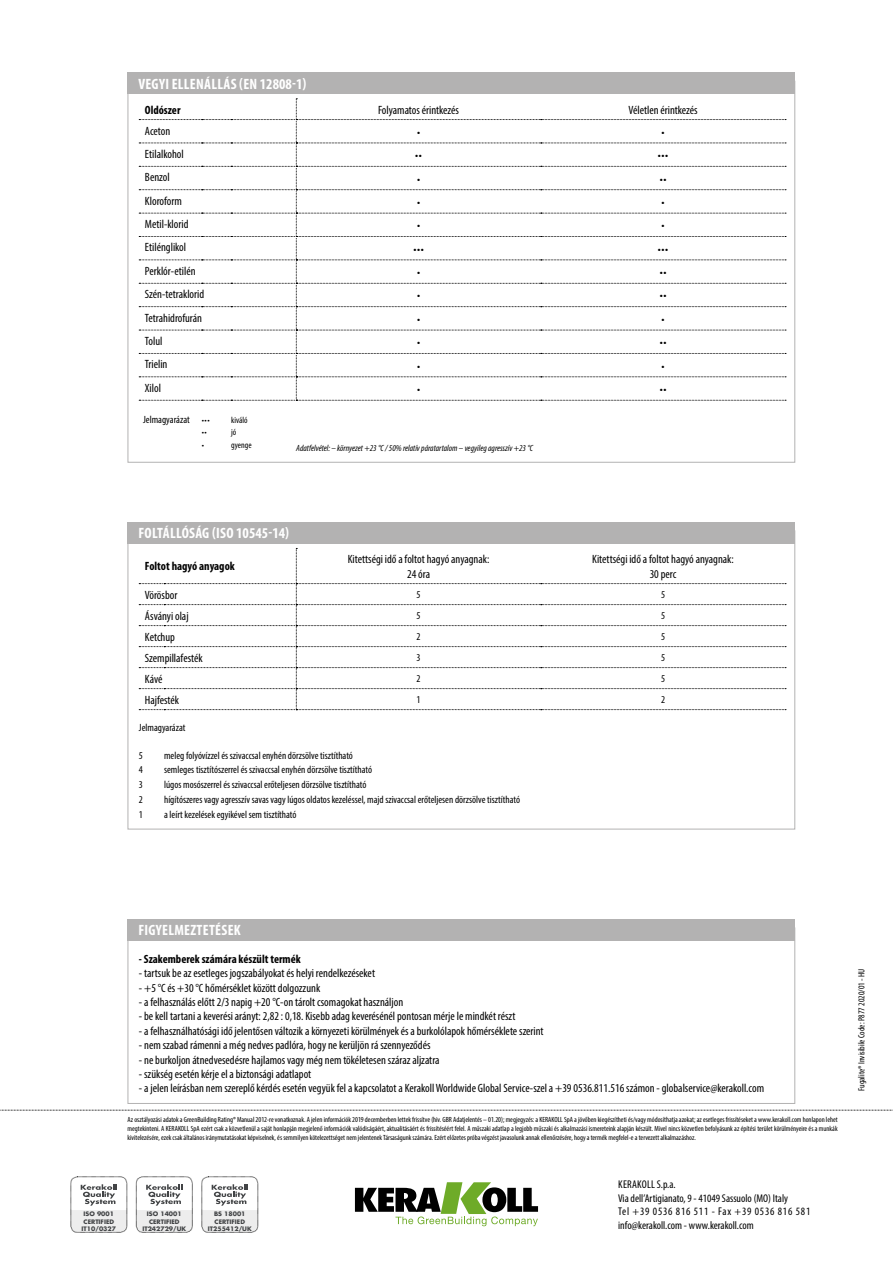
<style>
.page{position:relative;width:893px;height:1263px;background:#fff}
.page>*{position:absolute;margin:0;border:0;box-sizing:border-box;transform-origin:0 0}
.t1{font:700 condensed 15px "Myriad Pro";letter-spacing:.02em;color:#fff}
.t2{font:condensed 12px/14.4px "Myriad Pro";color:#000;text-align:center}
.t3{font:700 condensed 12px "Myriad Pro";color:#000}
.t4{font:condensed 11.25px/13.5px "Myriad Pro";color:#000}
.t5{font:condensed 10.5px "Myriad Pro";color:#000}
.t6{font:italic condensed 9px "Myriad Pro";color:#000}
.t7{font:condensed 9px "Myriad Pro";color:#000}
.t8{font:condensed 7.5px/9px "Myriad Pro";color:#000;text-align:justify}
.t9{font:700 6px/7.2px "Futura Std";color:#424446;text-align:center}
.s1{font-size:9px}
</style>
<div class="page">
<svg style="left:0;top:1110px;width:893px;height:1px"></svg>
<div style="left:71px;top:1176px;width:56px;height:56px;border:1px dashed #000;border-radius:7px"></div>
<svg style="left:71px;top:1184px;width:56px;height:48px"></svg>
<div style="left:136px;top:1176px;width:56px;height:56px;border:1px dashed #000;border-radius:7px"></div>
<svg style="left:136px;top:1184px;width:56px;height:48px"></svg>
<div style="left:202px;top:1176px;width:56px;height:56px;border:1px dashed #000;border-radius:7px"></div>
<svg style="left:202px;top:1184px;width:56px;height:48px"></svg>
<svg style="left:355px;top:1182px;width:183px;height:44px"></svg>
<div style="left:128px;top:919px;width:667px;height:21px;background:#b3b2b2"></div>
<svg style="left:139px;top:99px;width:647px;height:302px"></svg>
<div style="left:128px;top:72px;width:667px;height:22px;background:#b3b2b2"></div>
<svg style="left:139px;top:548px;width:647px;height:162px"></svg>
<div style="left:128px;top:522px;width:667px;height:21px;background:#b3b2b2"></div>
<p class="t1" style="left:138px;top:74px;width:170px">VEGYI ELLENÁLLÁS (EN 12808-1)</p>
<p class="t3" style="left:145px;top:102px;width:37px">Oldószer</p>
<p class="t2" style="left:378px;top:102px;width:82px">Folyamatos érintkezés</p>
<p class="t2" style="left:628px;top:102px;width:71px">Véletlen érintkezés</p>
<p class="t2" style="left:145px;top:123px;width:27px">Aceton</p>
<p class="t2" style="left:417px;top:124px;width:5px">•</p>
<p class="t2" style="left:661px;top:124px;width:5px">•</p>
<p class="t2" style="left:145px;top:147px;width:40px">Etilalkohol</p>
<p class="t2" style="left:415px;top:148px;width:8px">••</p>
<p class="t2" style="left:658px;top:148px;width:12px">•••</p>
<p class="t2" style="left:145px;top:170px;width:26px">Benzol</p>
<p class="t2" style="left:417px;top:171px;width:5px">•</p>
<p class="t2" style="left:660px;top:171px;width:8px">••</p>
<p class="t2" style="left:145px;top:193px;width:38px">Kloroform</p>
<p class="t2" style="left:417px;top:195px;width:5px">•</p>
<p class="t2" style="left:661px;top:195px;width:5px">•</p>
<p class="t2" style="left:145px;top:217px;width:45px">Metil-klorid</p>
<p class="t2" style="left:417px;top:218px;width:5px">•</p>
<p class="t2" style="left:661px;top:218px;width:5px">•</p>
<p class="t2" style="left:145px;top:240px;width:43px">Etilénglikol</p>
<p class="t2" style="left:413px;top:241px;width:12px">•••</p>
<p class="t2" style="left:658px;top:241px;width:12px">•••</p>
<p class="t2" style="left:145px;top:263px;width:52px">Perklór-etilén</p>
<p class="t2" style="left:417px;top:265px;width:5px">•</p>
<p class="t2" style="left:660px;top:265px;width:8px">••</p>
<p class="t2" style="left:145px;top:287px;width:61px">Szén-tetraklorid</p>
<p class="t2" style="left:417px;top:288px;width:5px">•</p>
<p class="t2" style="left:660px;top:288px;width:8px">••</p>
<p class="t2" style="left:145px;top:310px;width:59px">Tetrahidrofurán</p>
<p class="t2" style="left:417px;top:311px;width:5px">•</p>
<p class="t2" style="left:661px;top:311px;width:5px">•</p>
<p class="t2" style="left:145px;top:334px;width:19px">Tolul</p>
<p class="t2" style="left:417px;top:335px;width:5px">•</p>
<p class="t2" style="left:660px;top:335px;width:8px">••</p>
<p class="t2" style="left:145px;top:357px;width:24px">Trielin</p>
<p class="t2" style="left:417px;top:358px;width:5px">•</p>
<p class="t2" style="left:661px;top:358px;width:5px">•</p>
<p class="t2" style="left:145px;top:380px;width:18px">Xilol</p>
<p class="t2" style="left:417px;top:382px;width:5px">•</p>
<p class="t2" style="left:660px;top:382px;width:8px">••</p>
<p class="t5" style="left:143px;top:413px;width:68px">Jelmagyarázat <span class="s1">•••</span></p>
<p class="t7" style="left:231px;top:414px;width:18px">kiváló</p>
<p class="t6" style="left:296px;top:443px;width:238px">Adatfelvétel: – környezet +23 °C / 50% relatív páratartalom – vegyileg agresszív +23 °C</p>
<p class="t7" style="left:202px;top:427px;width:7px">••</p>
<p class="t7" style="left:231px;top:427px;width:7px">jó</p>
<p class="t7" style="left:202px;top:440px;width:4px">•</p>
<p class="t7" style="left:231px;top:440px;width:22px">gyenge</p>
<p class="t1" style="left:138px;top:524px;width:152px">FOLTÁLLÓSÁG (ISO 10545-14)</p>
<p class="t3" style="left:145px;top:559px;width:91px">Foltot hagyó anyagok</p>
<p class="t2" style="left:348px;top:552px;width:143px">Kitettségi idő a foltot hagyó anyagnak:<br>24 óra</p>
<p class="t2" style="left:592px;top:552px;width:143px">Kitettségi idő a foltot hagyó anyagnak:<br>30 perc</p>
<p class="t2" style="left:145px;top:587px;width:34px">Vörösbor</p>
<p class="t5" style="left:417px;top:588px;width:6px">5</p>
<p class="t5" style="left:661px;top:588px;width:6px">5</p>
<p class="t2" style="left:145px;top:608px;width:45px">Ásványi olaj</p>
<p class="t5" style="left:417px;top:609px;width:6px">5</p>
<p class="t5" style="left:661px;top:609px;width:6px">5</p>
<p class="t2" style="left:145px;top:629px;width:32px">Ketchup</p>
<p class="t5" style="left:417px;top:630px;width:6px">2</p>
<p class="t5" style="left:661px;top:630px;width:6px">5</p>
<p class="t2" style="left:145px;top:650px;width:59px">Szempillafesték</p>
<p class="t5" style="left:417px;top:651px;width:6px">3</p>
<p class="t5" style="left:661px;top:651px;width:6px">5</p>
<p class="t2" style="left:145px;top:671px;width:19px">Kávé</p>
<p class="t5" style="left:417px;top:672px;width:6px">2</p>
<p class="t5" style="left:661px;top:672px;width:6px">5</p>
<p class="t2" style="left:145px;top:692px;width:36px">Hajfesték</p>
<p class="t5" style="left:417px;top:693px;width:6px">1</p>
<p class="t5" style="left:661px;top:693px;width:6px">2</p>
<p class="t5" style="left:139px;top:721px;width:48px">Jelmagyarázat</p>
<p class="t5" style="left:139px;top:749px;width:6px">5</p>
<p class="t5" style="left:164px;top:749px;width:190px">meleg folyóvízzel és szivaccsal enyhén dörzsölve tisztítható</p>
<p class="t5" style="left:139px;top:764px;width:6px">4</p>
<p class="t5" style="left:164px;top:764px;width:210px">semleges tisztítószerrel és szivaccsal enyhén dörzsölve tisztítható</p>
<p class="t5" style="left:139px;top:778px;width:6px">3</p>
<p class="t5" style="left:164px;top:778px;width:204px">lúgos mosószerrel és szivaccsal erőteljesen dörzsölve tisztítható</p>
<p class="t5" style="left:139px;top:793px;width:6px">2</p>
<p class="t5" style="left:164px;top:793px;width:357px">hígítószeres vagy agresszív savas vagy lúgos oldatos kezeléssel, majd szivaccsal erőteljesen dörzsölve tisztítható</p>
<p class="t5" style="left:139px;top:808px;width:6px">1</p>
<p class="t5" style="left:164px;top:808px;width:134px">a leírt kezelések egyikével sem tisztítható</p>
<p class="t1" style="left:138px;top:921px;width:104px">FIGYELMEZTETÉSEK</p>
<p class="t3" style="left:139px;top:951px;width:163px">- Szakemberek számára készült termék</p>
<p class="t2" style="left:139px;top:966px;width:238px">- tartsuk be az esetleges jogszabályokat és helyi rendelkezéseket</p>
<p class="t2" style="left:139px;top:980px;width:183px">- +5 °C és +30 °C hőmérséklet között dolgozzunk</p>
<p class="t2" style="left:139px;top:995px;width:266px">- a felhasználás előtt 2/3 napig +20 °C-on tárolt csomagokat használjon</p>
<p class="t2" style="left:139px;top:1009px;width:378px">- be kell tartani a keverési arányt: 2,82 : 0,18. Kisebb adag keverésénél pontosan mérje le mindkét részt</p>
<p class="t2" style="left:139px;top:1023px;width:406px">- a felhasználhatósági idő jelentősen változik a környezeti körülmények és a burkolólapok hőmérséklete szerint</p>
<p class="t2" style="left:139px;top:1038px;width:293px">- nem szabad rámenni a még nedves padlóra, hogy ne kerüljön rá szennyeződés</p>
<p class="t2" style="left:139px;top:1052px;width:302px">- ne burkoljon átnedvesedésre hajlamos vagy még nem tökéletesen száraz aljzatra</p>
<p class="t2" style="left:139px;top:1067px;width:174px">- szükség esetén kérje el a biztonsági adatlapot</p>
<p class="t2" style="left:139px;top:1081px;width:627px">- a jelen leírásban nem szereplő kérdés esetén vegyük fel a kapcsolatot a Kerakoll Worldwide Global Service-szel a +39 0536.811.516 számon - globalservice@kerakoll.com</p>
<p class="t8" style="left:128px;top:1115px;width:712px">Az osztályozási adatok a GreenBuilding Rating® Manual 2012-re vonatkoznak. A jelen információk 2019 decemberben lettek frissítve (hiv. GBR Adatjelentés – 01.20); megjegyzés: a KERAKOLL SpA a jövőben kiegészítheti és/vagy módosíthatja azokat; az esetleges frissítéseket a www.kerakoll.com honlapon lehet megtekinteni. A KERAKOLL SpA ezért csak a közvetlenül a saját honlapján megjelenő információk valódiságáért, aktualitásáért és frissítéséért felel. A műszaki adatlap a legjobb műszaki és alkalmazási ismereteink alapján készült. Mivel nincs közvetlen befolyásunk az építési terület körülményeire és a munkák kivitelezésére, ezek csak általános iránymutatásokat képviselnek, és semmilyen kötelezettséget nem jelentenek Társaságunk számára. Ezért előzetes próba végzést javasolunk annak ellenőrzésére, hogy a termék megfelel-e a tervezett alkalmazáshoz.</p>
<p class="t4" style="left:618px;top:1178px;width:194px">KERAKOLL S.p.a.<br>Via dell’Artigianato, 9 - 41049 Sassuolo (MO) Italy<br>Tel +39 0536 816 511 - Fax +39 0536 816 581 info@kerakoll.com - www.kerakoll.com</p>
<p class="t9" style="left:82px;top:1210px;width:36px">ISO 9001<br>CERTIFIED<br>IT10/0327</p>
<p class="t9" style="left:142px;top:1210px;width:45px">ISO 14001<br>CERTIFIED<br>IT242729/UK</p>
<p class="t9" style="left:208px;top:1210px;width:45px">BS 18001<br>CERTIFIED<br>IT255412/UK</p>
<p class="t7" style="left:856px;top:1091px;width:124px;rotate:-90deg">Fugalite® Invisibile Code: P877 2020/01 - HU</p>
</div>
